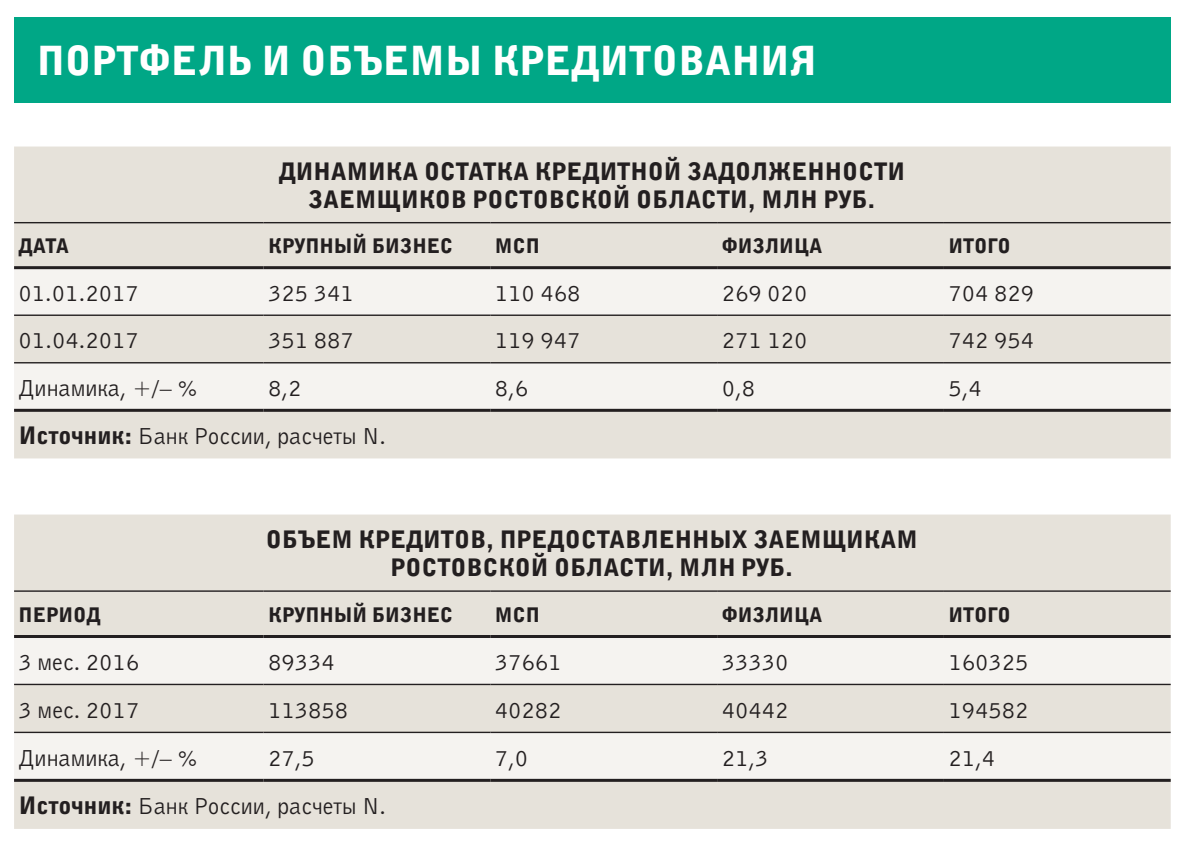
<style>
.page{position:relative;width:1194px;height:845px;background:#fff}
.page>*{position:absolute;margin:0;border:0;box-sizing:border-box;transform-origin:0 0}
.Плашка{font:40px "Bell Gothic C Blk BT";color:#fff}
.Таблица{font:24px "Bell Gothic CBT";color:#231f20}
.Таблица_шапка{font:24px/28px "Bell Gothic C Blk BT";letter-spacing:.08em;color:#231f20}
.Таблица_шапка-2{font:24px/28px "Bell Gothic C Blk BT";letter-spacing:.04em;color:#231f20}
.Таблица_шапка_1{font:20px "Bell Gothic C Blk BT";color:#231f20}
.s1{font-family:"Bell Gothic C Blk BT"}
</style>
<div class="page">
<div style="left:14px;top:146px;width:1157px;height:120px;background:#e6e2da"></div>
<div style="left:14px;top:269px;width:1157px;height:45px;background:#f5f3f0"></div>
<svg style="left:14px;top:316px;width:1157px;height:142px;fill:#e6e2da"></svg>
<hr style="left:14px;top:222px;width:250px;height:1px;background:#231f20">
<hr style="left:264px;top:222px;width:226px;height:1px;background:#231f20">
<hr style="left:490px;top:222px;width:227px;height:1px;background:#231f20">
<hr style="left:717px;top:222px;width:227px;height:1px;background:#231f20">
<hr style="left:944px;top:222px;width:227px;height:1px;background:#231f20">
<hr style="left:14px;top:314px;width:250px;height:2px;background:#231f20">
<hr style="left:264px;top:314px;width:226px;height:2px;background:#231f20">
<hr style="left:490px;top:314px;width:227px;height:2px;background:#231f20">
<hr style="left:717px;top:314px;width:227px;height:2px;background:#231f20">
<hr style="left:944px;top:314px;width:227px;height:2px;background:#231f20">
<hr style="left:14px;top:362px;width:250px;height:1px;background:#231f20">
<hr style="left:264px;top:362px;width:226px;height:1px;background:#231f20">
<hr style="left:490px;top:362px;width:227px;height:1px;background:#231f20">
<hr style="left:717px;top:362px;width:227px;height:1px;background:#231f20">
<hr style="left:944px;top:362px;width:227px;height:1px;background:#231f20">
<hr style="left:14px;top:266px;width:250px;height:3px;background:#231f20">
<hr style="left:264px;top:266px;width:226px;height:3px;background:#231f20">
<hr style="left:490px;top:266px;width:227px;height:3px;background:#231f20">
<hr style="left:717px;top:266px;width:227px;height:3px;background:#231f20">
<hr style="left:944px;top:266px;width:227px;height:3px;background:#231f20">
<hr style="left:14px;top:409px;width:250px;height:3px;background:#231f20">
<hr style="left:264px;top:409px;width:226px;height:3px;background:#231f20">
<hr style="left:490px;top:409px;width:227px;height:3px;background:#231f20">
<hr style="left:717px;top:409px;width:227px;height:3px;background:#231f20">
<hr style="left:944px;top:409px;width:227px;height:3px;background:#231f20">
<div style="left:14px;top:514px;width:1157px;height:121px;background:#e6e2da"></div>
<div style="left:14px;top:638px;width:1157px;height:46px;background:#f5f3f0"></div>
<svg style="left:14px;top:685px;width:1157px;height:144px;fill:#e6e2da"></svg>
<hr style="left:14px;top:590px;width:250px;height:2px;background:#231f20">
<hr style="left:264px;top:590px;width:226px;height:2px;background:#231f20">
<hr style="left:490px;top:590px;width:227px;height:2px;background:#231f20">
<hr style="left:717px;top:590px;width:227px;height:2px;background:#231f20">
<hr style="left:944px;top:590px;width:227px;height:2px;background:#231f20">
<hr style="left:14px;top:684px;width:250px;height:1px;background:#231f20">
<hr style="left:264px;top:684px;width:226px;height:1px;background:#231f20">
<hr style="left:490px;top:684px;width:227px;height:1px;background:#231f20">
<hr style="left:717px;top:684px;width:227px;height:1px;background:#231f20">
<hr style="left:944px;top:684px;width:227px;height:1px;background:#231f20">
<hr style="left:14px;top:732px;width:250px;height:1px;background:#231f20">
<hr style="left:264px;top:732px;width:226px;height:1px;background:#231f20">
<hr style="left:490px;top:732px;width:227px;height:1px;background:#231f20">
<hr style="left:717px;top:732px;width:227px;height:1px;background:#231f20">
<hr style="left:944px;top:732px;width:227px;height:1px;background:#231f20">
<hr style="left:14px;top:635px;width:250px;height:3px;background:#231f20">
<hr style="left:264px;top:635px;width:226px;height:3px;background:#231f20">
<hr style="left:490px;top:635px;width:227px;height:3px;background:#231f20">
<hr style="left:717px;top:635px;width:227px;height:3px;background:#231f20">
<hr style="left:944px;top:635px;width:227px;height:3px;background:#231f20">
<hr style="left:14px;top:779px;width:250px;height:3px;background:#231f20">
<hr style="left:264px;top:779px;width:226px;height:3px;background:#231f20">
<hr style="left:490px;top:779px;width:227px;height:3px;background:#231f20">
<hr style="left:717px;top:779px;width:227px;height:3px;background:#231f20">
<hr style="left:944px;top:779px;width:227px;height:3px;background:#231f20">
<div style="left:14px;top:17px;width:1157px;height:85px;background:#00a786"></div>
<p class="Плашка" style="left:37px;top:36px;width:782px">п ортфель и объем ы кредитования</p>
<p class="Таблица_шапка" style="left:308px;top:158px;width:594px;text-indent:23px">ами ка остатка кредитн ой задолженн ости заем щи ков Ростовской области , млн руб</p>
<p class="Таблица_шапка" style="left:279px;top:158px;width:18px">Дин</p>
<p class="Таблица_шапка" style="left:867px;top:186px;width:9px">.</p>
<p class="Таблица_шапка_1" style="left:19px;top:234px;width:52px">Дата</p>
<p class="Таблица_шапка_1" style="left:268px;top:234px;width:14px">Крупн</p>
<p class="Таблица_шапка_1" style="left:334px;top:234px;width:121px">ый бизнес</p>
<p class="Таблица_шапка_1" style="left:495px;top:234px;width:47px">МСП</p>
<p class="Таблица_шапка_1" style="left:722px;top:234px;width:102px">Физлица</p>
<p class="Таблица_шапка_1" style="left:948px;top:234px;width:28px">ИТОГО</p>
<p class="Таблица" style="left:19px;top:279px;width:122px">01.01.2017</p>
<p class="Таблица" style="left:268px;top:279px;width:87px">325 341</p>
<p class="Таблица" style="left:495px;top:279px;width:87px">110 468</p>
<p class="Таблица" style="left:722px;top:279px;width:87px">269 020</p>
<p class="Таблица" style="left:948px;top:279px;width:87px">704 829</p>
<p class="Таблица" style="left:19px;top:327px;width:122px">01.04.2017</p>
<p class="Таблица" style="left:268px;top:327px;width:87px">351 887</p>
<p class="Таблица" style="left:495px;top:327px;width:87px">119 947</p>
<p class="Таблица" style="left:722px;top:327px;width:87px">271 120</p>
<p class="Таблица" style="left:948px;top:327px;width:87px">742 954</p>
<p class="Таблица" style="left:19px;top:374px;width:181px">Динамика, +/– %</p>
<p class="Таблица" style="left:268px;top:374px;width:35px">8,2</p>
<p class="Таблица" style="left:495px;top:374px;width:35px">8,6</p>
<p class="Таблица" style="left:722px;top:374px;width:35px">0,8</p>
<p class="Таблица" style="left:948px;top:374px;width:35px">5,4</p>
<p class="Таблица" style="left:19px;top:422px;width:369px"><span class="s1">Источник:</span> Банк России, расчеты N.</p>
<p class="Таблица_шапка-2" style="left:390px;top:526px;width:524px;text-indent:-125px">Объем кредитов, предоставленн ых заем щи кам<br>Ростовской области , млн руб</p>
<p class="Таблица_шапка" style="left:785px;top:554px;width:9px">.</p>
<p class="Таблица_шапка_1" style="left:19px;top:602px;width:84px">Период</p>
<p class="Таблица_шапка_1" style="left:268px;top:602px;width:14px">Крупн</p>
<p class="Таблица_шапка_1" style="left:334px;top:602px;width:121px">ый бизнес</p>
<p class="Таблица_шапка_1" style="left:495px;top:602px;width:47px">МСП</p>
<p class="Таблица_шапка_1" style="left:722px;top:602px;width:102px">Физлица</p>
<p class="Таблица_шапка_1" style="left:948px;top:602px;width:28px">ИТОГО</p>
<p class="Таблица" style="left:19px;top:648px;width:122px">3 мес. 2016</p>
<p class="Таблица" style="left:268px;top:648px;width:68px">89334</p>
<p class="Таблица" style="left:495px;top:648px;width:68px">37661</p>
<p class="Таблица" style="left:722px;top:648px;width:68px">33330</p>
<p class="Таблица" style="left:948px;top:648px;width:82px">160325</p>
<p class="Таблица" style="left:19px;top:696px;width:122px">3 мес. 2017</p>
<p class="Таблица" style="left:268px;top:696px;width:82px">113858</p>
<p class="Таблица" style="left:495px;top:696px;width:68px">40282</p>
<p class="Таблица" style="left:722px;top:696px;width:68px">40442</p>
<p class="Таблица" style="left:948px;top:696px;width:82px">194582</p>
<p class="Таблица" style="left:19px;top:744px;width:181px">Динамика, +/– %</p>
<p class="Таблица" style="left:268px;top:744px;width:48px">27,5</p>
<p class="Таблица" style="left:495px;top:744px;width:35px">7,0</p>
<p class="Таблица" style="left:722px;top:744px;width:48px">21,3</p>
<p class="Таблица" style="left:948px;top:744px;width:48px">21,4</p>
<p class="Таблица" style="left:19px;top:792px;width:369px"><span class="s1">Источник:</span> Банк России, расчеты N.</p>
</div>
